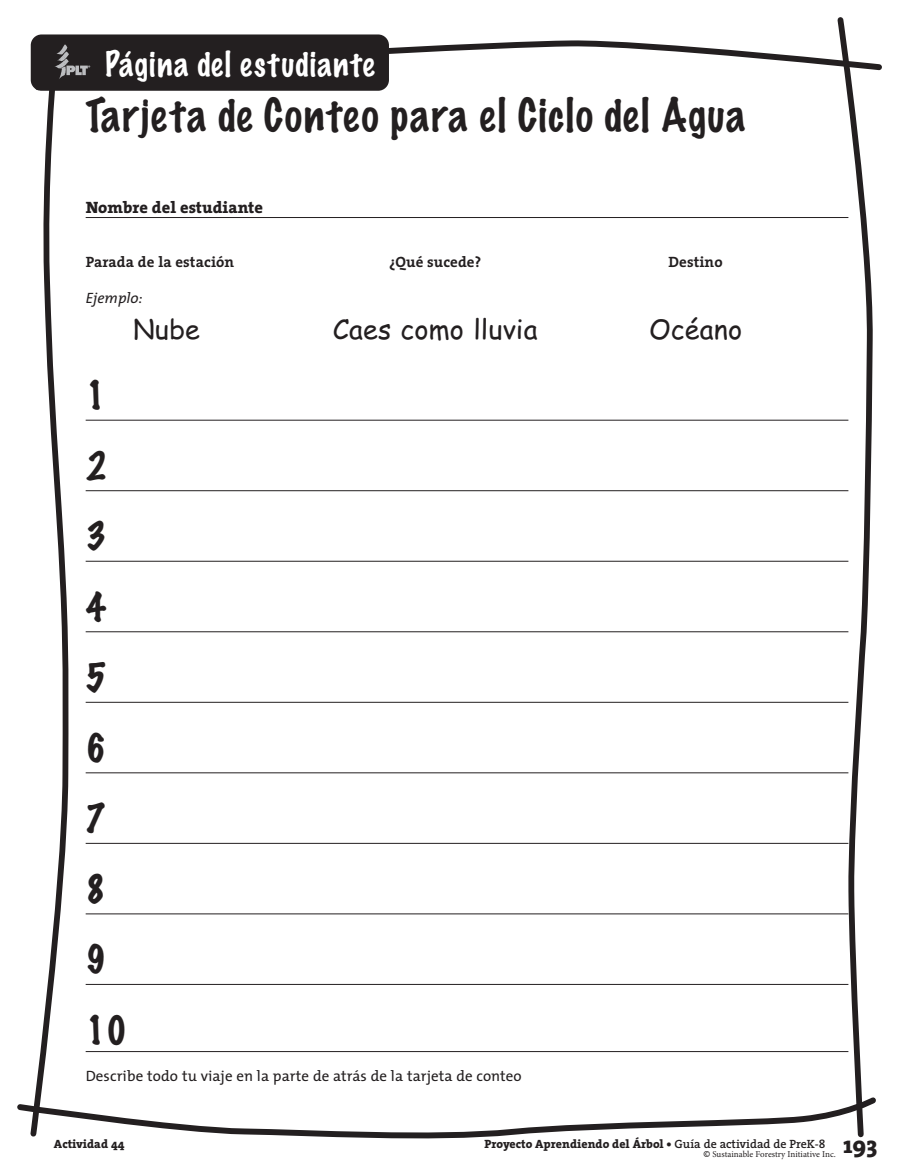
<style>
.page{position:relative;width:918px;height:1175px;background:#fff}
.page>*{position:absolute;margin:0;border:0;box-sizing:border-box;transform-origin:0 0}
.t1{font:100 42px "Marker Felt";letter-spacing:.04em;color:#231f20}
.t2{font:100 36px/70.5px "Marker Felt";color:#231f20}
.t3{font:100 31.5px "Marker Felt";letter-spacing:.045em;color:#fff}
.t4{font:27px "Comic Sans MS";letter-spacing:.005em;color:#231f20}
.t5{font:800 24px "The Serif";color:#231f20}
.t6{font:800 16.5px "The Serif";color:#231f20}
.t7{font:15px "The Mix";letter-spacing:.005em;color:#231f20}
.t8{font:700 15px "The Serif";letter-spacing:.005em;color:#231f20}
.t9{font:italic 15px "The Mix";letter-spacing:.005em;color:#231f20}
.t10{font:800 12px "The Serif";color:#231f20}
.t11{font:9px "Minion Pro";color:#231f20}
.s1{font-weight:600}
.s2{font-family:"The Mix"}
</style>
<div class="page">
<svg style="left:33px;top:36px;width:849px;height:55px"></svg>
<svg style="left:17px;top:1097px;width:859px;height:41px"></svg>
<svg style="left:28px;top:67px;width:43px;height:1071px"></svg>
<svg style="left:835px;top:17px;width:39px;height:1121px"></svg>
<hr style="left:86px;top:217px;width:762px;height:1px;background:#231f20">
<hr style="left:86px;top:420px;width:762px;height:1px;background:#231f20">
<hr style="left:86px;top:490px;width:762px;height:1px;background:#231f20">
<hr style="left:86px;top:561px;width:762px;height:1px;background:#231f20">
<hr style="left:86px;top:631px;width:762px;height:1px;background:#231f20">
<hr style="left:86px;top:702px;width:762px;height:1px;background:#231f20">
<hr style="left:86px;top:772px;width:762px;height:1px;background:#231f20">
<hr style="left:86px;top:843px;width:762px;height:1px;background:#231f20">
<hr style="left:86px;top:913px;width:762px;height:1px;background:#231f20">
<hr style="left:86px;top:984px;width:762px;height:1px;background:#231f20">
<hr style="left:86px;top:1051px;width:762px;height:1px;background:#231f20">
<div style="left:31px;top:34px;width:358px;height:57px;background:#231f20;border-radius:11px"></div>
<img style="left:55px;top:44px;width:36px;height:35px">
<h3 class="t3" style="left:105px;top:42px;width:271px">Página del estudiante</h3>
<h1 class="t1" style="left:86px;top:86px;width:661px">Tarjeta de Conteo para el Ciclo del Agua</h1>
<h3 class="t6" style="left:86px;top:201px;width:179px">Nombre del estudiante</h3>
<p class="t8" style="left:86px;top:256px;width:150px">Parada de la estación</p>
<p class="t8" style="left:389px;top:256px;width:94px">¿Qué sucede?</p>
<p class="t8" style="left:669px;top:256px;width:56px">Destino</p>
<p class="t9" style="left:86px;top:292px;width:58px">Ejemplo:</p>
<h3 class="t4" style="left:133px;top:313px;width:68px">Nube</h3>
<h3 class="t4" style="left:333px;top:313px;width:206px">Caes como lluvia</h3>
<h3 class="t4" style="left:649px;top:313px;width:95px">Océano</h3>
<h2 class="t2" style="left:86px;top:360px;width:43px">1<br>2<br>3<br>4<br>5<br>6<br>7<br>8<br>9<br>10</h2>
<p class="t7" style="left:86px;top:1071px;width:438px">Describe todo tu viaje en la parte de atrás de la tarjeta de conteo</p>
<p class="t10" style="left:54px;top:1139px;width:72px">Actividad 44</p>
<p class="t10" style="left:484px;top:1139px;width:342px">Proyecto Aprendiendo del Árbol • <span class="s1">Guía de actividad de PreK-8</span></p>
<p class="t11" style="left:703px;top:1148px;width:134px"><span class="s2">©</span> Sustainable Forestry Initiative Inc.</p>
<h3 class="t5" style="left:843px;top:1137px;width:36px">193</h3>
</div>
